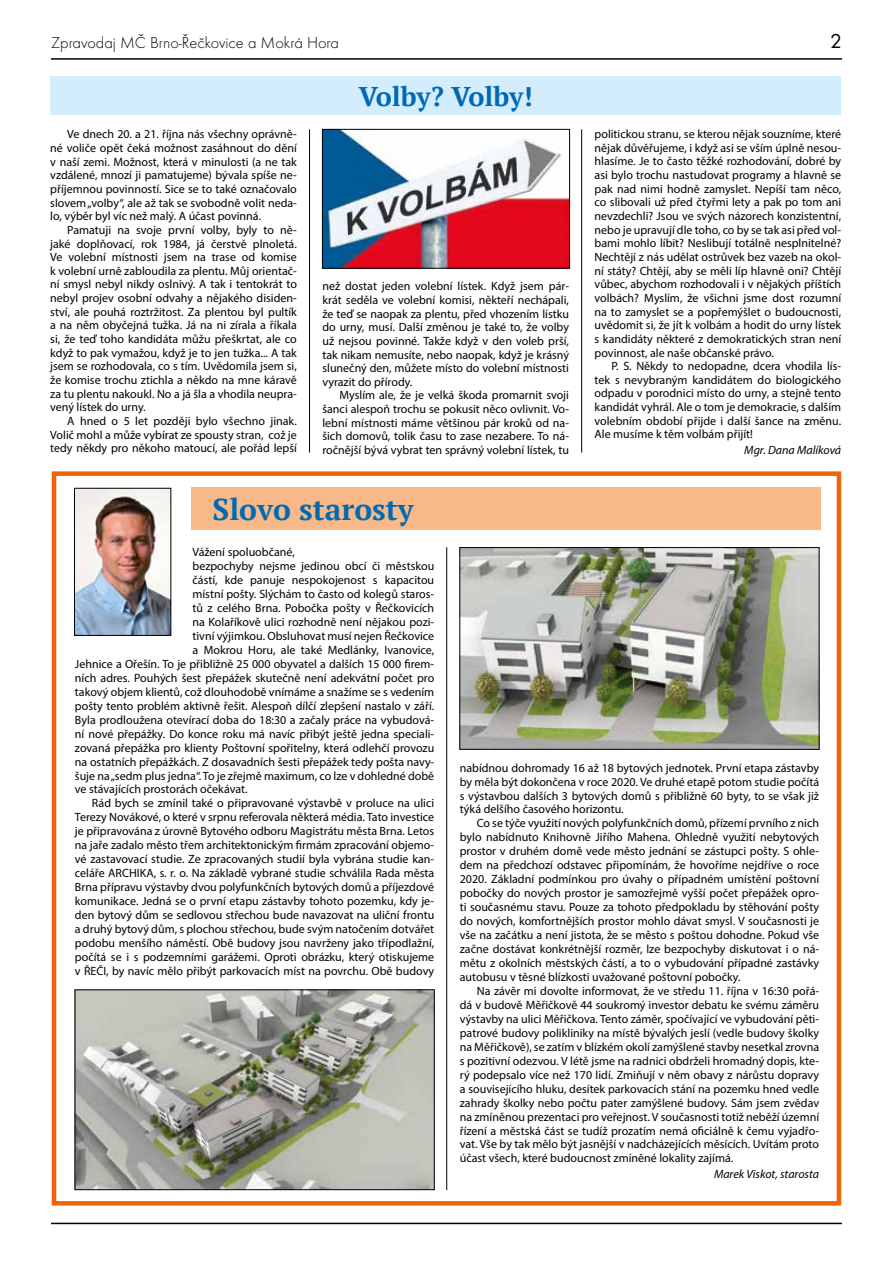
<style>
.page{position:relative;width:893px;height:1263px;background:#fff}
.page>*{position:absolute;margin:0;border:0;box-sizing:border-box;transform-origin:0 0}
.t1{font:700 30px "PT Serif";color:#0069b4}
.t2{font:700 27px "PT Serif";color:#0069b4}
.t3{font:21px "Futura TOT";color:#000}
.t4{font:16.5px "Futura TOT Ligh";color:#000}
.t5{font:12px/13.6px "Myriad Pro";color:#000;text-align:justify}
.t6{font:italic 12px "Myriad Pro";color:#000}
</style>
<div class="page">
<hr style="left:51px;top:58px;width:791px;height:2px;background:#000">
<hr style="left:51px;top:1223px;width:791px;height:1px;background:#000">
<div style="left:52px;top:471px;width:789px;height:734px;border:4px solid #ec6608"></div>
<img style="left:76px;top:490px;width:93px;height:144px">
<div style="left:74px;top:488px;width:97px;height:148px;border:1px solid #000"></div>
<div style="left:191px;top:488px;width:630px;height:42px;background:#f8b887"></div>
<hr style="left:446px;top:547px;width:1px;height:643px;background:#000">
<img style="left:461px;top:549px;width:356px;height:199px">
<div style="left:459px;top:547px;width:360px;height:203px;border:1px solid #000"></div>
<img style="left:77px;top:991px;width:356px;height:197px">
<div style="left:75px;top:989px;width:360px;height:201px;border:1px solid #000"></div>
<div style="left:50px;top:77px;width:791px;height:38px;background:#d4edfc"></div>
<img style="left:324px;top:131px;width:244px;height:136px">
<div style="left:322px;top:129px;width:248px;height:140px;border:1px solid #000"></div>
<hr style="left:309px;top:129px;width:1px;height:323px;background:#000">
<hr style="left:581px;top:129px;width:1px;height:323px;background:#000">
<h3 class="t4" style="left:51px;top:33px;width:289px">Zpravodaj MČ Brno-Řečkovice a Mokrá Hora</h3>
<h3 class="t3" style="left:830px;top:28px;width:13px">2</h3>
<p class="t5" style="left:50px;top:127px;width:248px;text-indent:17px">Ve dnech 20. a 21. října nás všechny oprávně&shy;né voliče opět čeká možnost zasáhnout do dění v naší zemi. Možnost, která v minulosti (a ne tak vzdálené, mnozí ji pamatujeme) bývala spíše ne&shy;příjemnou povinností. Sice se to také označovalo slovem „volby“, ale až tak se svobodně volit neda&shy;lo, výběr byl víc než malý. A účast povinná.</p>
<p class="t5" style="left:50px;top:223px;width:248px;text-indent:17px">Pamatuji na svoje první volby, byly to ně&shy;jaké doplňovací, rok 1984, já čerstvě plnoletá.<br>Ve volební místnosti jsem na trase od komise k volební urně zabloudila za plentu. Můj orientač&shy;ní smysl nebyl nikdy oslnivý. A tak i tentokrát to nebyl projev osobní odvahy a nějakého disiden&shy;ství, ale pouhá roztržitost. Za plentou byl pultík a na něm obyčejná tužka. Já na ni zírala a říkala si, že teď toho kandidáta můžu přeškrtat, ale co když to pak vymažou, když je to jen tužka... A tak jsem se rozhodovala, co s tím. Uvědomila jsem si, že komise trochu ztichla a někdo na mne káravě za tu plentu nakoukl. No a já šla a vhodila neupra&shy;vený lístek do urny.</p>
<p class="t5" style="left:50px;top:414px;width:248px;text-indent:17px">A hned o 5 let později bylo všechno jinak.<br>Volič mohl a může vybírat ze spousty stran, což je tedy někdy pro někoho matoucí, ale pořád lepší</p>
<h2 class="t2" style="left:359px;top:79px;width:176px">Volby? Volby!</h2>
<p class="t5" style="left:322px;top:279px;width:248px">než dostat jeden volební lístek. Když jsem pár&shy;krát seděla ve volební komisi, někteří nechápali, že teď se naopak za plentu, před vhozením lístku do urny, musí. Další změnou je také to, že volby už nejsou povinné. Takže když v den voleb prší, tak nikam nemusíte, nebo naopak, když je krásný slunečný den, můžete místo do volební místnosti vyrazit do přírody.</p>
<p class="t5" style="left:322px;top:388px;width:248px;text-indent:17px">Myslím ale, že je velká škoda promarnit svoji šanci alespoň trochu se pokusit něco ovlivnit. Vo&shy;lební místnosti máme většinou pár kroků od na&shy;šich domovů, tolik času to zase nezabere. To ná&shy;ročnější bývá vybrat ten správný volební lístek, tu</p>
<h1 class="t1" style="left:213px;top:490px;width:202px">Slovo starosty</h1>
<p class="t5" style="left:595px;top:127px;width:248px">politickou stranu, se kterou nějak souzníme, které nějak důvěřujeme, i když asi se vším úplně nesou&shy;hlasíme. Je to často těžké rozhodování, dobré by asi bylo trochu nastudovat programy a hlavně se pak nad nimi hodně zamyslet. Nepíší tam něco, co slibovali už před čtyřmi lety a pak po tom ani nevzdechli? Jsou ve svých názorech konzistentní, nebo je upravují dle toho, co by se tak asi před vol&shy;bami mohlo líbit? Neslibují totálně nesplnitelné?<br>Nechtějí z nás udělat ostrůvek bez vazeb na okol&shy;ní státy? Chtějí, aby se měli líp hlavně oni? Chtějí vůbec, abychom rozhodovali i v nějakých příštích volbách? Myslím, že všichni jsme dost rozumní na to zamyslet se a popřemýšlet o budoucnosti, uvědomit si, že jít k volbám a hodit do urny lístek s kandidáty některé z demokratických stran není povinnost, ale naše občanské právo.</p>
<p class="t5" style="left:595px;top:359px;width:248px;text-indent:17px">P. S. Někdy to nedopadne, dcera vhodila lís&shy;tek s nevybraným kandidátem do biologického odpadu v porodnici místo do urny, a stejně tento kandidát vyhrál. Ale o tom je demokracie, s dalším volebním období přijde i další šance na změnu.<br>Ale musíme k těm volbám přijít!</p>
<p class="t6" style="left:744px;top:443px;width:98px">Mgr. Dana Malíková</p>
<p class="t5" style="left:192px;top:545px;width:104px">Vážení spoluobčané,</p>
<p class="t5" style="left:192px;top:559px;width:243px">bezpochyby nejsme jedinou obcí či městskou</p>
<p class="t5" style="left:192px;top:573px;width:243px">částí, kde panuje nespokojenost s kapacitou</p>
<p class="t5" style="left:192px;top:587px;width:243px">místní pošty. Slýchám to často od kolegů staros-</p>
<p class="t5" style="left:192px;top:601px;width:243px">tů z celého Brna. Pobočka pošty v Řečkovicích</p>
<p class="t5" style="left:192px;top:615px;width:243px">na Kolaříkově ulici rozhodně není nějakou pozi-</p>
<p class="t5" style="left:192px;top:629px;width:243px">tivní výjimkou. Obsluhovat musí nejen Řečkovice</p>
<p class="t5" style="left:192px;top:643px;width:243px">a Mokrou Horu, ale také Medlánky, Ivanovice,</p>
<p class="t5" style="left:75px;top:657px;width:361px">Jehnice a Ořešín. To je přibližně 25 000 obyvatel a dalších 15 000 firem-</p>
<p class="t5" style="left:75px;top:671px;width:361px">ních adres. Pouhých šest přepážek skutečně není adekvátní počet pro</p>
<p class="t5" style="left:75px;top:685px;width:361px">takový objem klientů, což dlouhodobě vnímáme a snažíme se s vedením</p>
<p class="t5" style="left:75px;top:699px;width:361px">pošty tento problém aktivně řešit. Alespoň dílčí zlepšení nastalo v září.</p>
<p class="t5" style="left:75px;top:713px;width:361px">Byla prodloužena otevírací doba do 18:30 a začaly práce na vybudová-</p>
<p class="t5" style="left:75px;top:727px;width:361px">ní nové přepážky. Do konce roku má navíc přibýt ještě jedna speciali-</p>
<p class="t5" style="left:75px;top:740px;width:361px">zovaná přepážka pro klienty Poštovní spořitelny, která odlehčí provozu</p>
<p class="t5" style="left:75px;top:754px;width:361px">na ostatních přepážkách. Z dosavadních šesti přepážek tedy pošta navy-</p>
<p class="t5" style="left:75px;top:768px;width:361px">šuje na „sedm plus jedna“. To je zřejmě maximum, co lze v dohledné době</p>
<p class="t5" style="left:75px;top:782px;width:174px">ve stávajících prostorách očekávat.</p>
<p class="t5" style="left:92px;top:796px;width:344px">Rád bych se zmínil také o připravované výstavbě v proluce na ulici</p>
<p class="t5" style="left:75px;top:810px;width:361px">Terezy Novákové, o které v srpnu referovala některá média. Tato investice</p>
<p class="t5" style="left:75px;top:824px;width:361px">je připravována z úrovně Bytového odboru Magistrátu města Brna. Letos</p>
<p class="t5" style="left:75px;top:838px;width:361px">na jaře zadalo město třem architektonickým firmám zpracování objemo-</p>
<p class="t5" style="left:75px;top:852px;width:361px">vé zastavovací studie. Ze zpracovaných studií byla vybrána studie kan-</p>
<p class="t5" style="left:75px;top:866px;width:361px">celáře ARCHIKA, s. r. o. Na základě vybrané studie schválila Rada města</p>
<p class="t5" style="left:75px;top:880px;width:361px">Brna přípravu výstavby dvou polyfunkčních bytových domů a příjezdové</p>
<p class="t5" style="left:75px;top:894px;width:361px">komunikace. Jedná se o první etapu zástavby tohoto pozemku, kdy je-</p>
<p class="t5" style="left:75px;top:908px;width:361px">den bytový dům se sedlovou střechou bude navazovat na uliční frontu</p>
<p class="t5" style="left:75px;top:922px;width:361px">a druhý bytový dům, s plochou střechou, bude svým natočením dotvářet</p>
<p class="t5" style="left:75px;top:936px;width:361px">podobu menšího náměstí. Obě budovy jsou navrženy jako třípodlažní,</p>
<p class="t5" style="left:75px;top:950px;width:361px">počítá se i s podzemními garážemi. Oproti obrázku, který otiskujeme</p>
<p class="t5" style="left:75px;top:964px;width:361px">v ŘEČI, by navíc mělo přibýt parkovacích míst na povrchu. Obě budovy</p>
<p class="t5" style="left:460px;top:760px;width:361px">nabídnou dohromady 16 až 18 bytových jednotek. První etapa zástavby by měla být dokončena v roce 2020. Ve druhé etapě potom studie počítá s výstavbou dalších 3 bytových domů s přibližně 60 byty, to se však již týká delšího časového horizontu.</p>
<p class="t5" style="left:460px;top:816px;width:361px;text-indent:17px">Co se týče využití nových polyfunkčních domů, přízemí prvního z nich bylo nabídnuto Knihovně Jiřího Mahena. Ohledně využití nebytových prostor v druhém domě vede město jednání se zástupci pošty. S ohle&shy;dem na předchozí odstavec připomínám, že hovoříme nejdříve o roce 2020. Základní podmínkou pro úvahy o případném umístění poštovní pobočky do nových prostor je samozřejmě vyšší počet přepážek opro&shy;ti současnému stavu. Pouze za tohoto předpokladu by stěhování pošty do nových, komfortnějších prostor mohlo dávat smysl. V současnosti je vše na začátku a není jistota, že se město s poštou dohodne. Pokud vše začne dostávat konkrétnější rozměr, lze bezpochyby diskutovat i o ná&shy;mětu z okolních městských částí, a to o vybudování případné zastávky autobusu v těsné blízkosti uvažované poštovní pobočky.</p>
<p class="t5" style="left:460px;top:984px;width:361px;text-indent:17px">Na závěr mi dovolte informovat, že ve středu 11. října v 16:30 pořá&shy;dá v budově Měřičkově 44 soukromý investor debatu ke svému záměru výstavby na ulici Měřičkova. Tento záměr, spočívající ve vybudování pěti&shy;patrové budovy polikliniky na místě bývalých jeslí (vedle budovy školky na Měřičkově), se zatím v blízkém okolí zamýšlené stavby nesetkal zrovna s pozitivní odezvou. V létě jsme na radnici obdrželi hromadný dopis, kte&shy;rý podepsalo více než 170 lidí. Zmiňují v něm obavy z nárůstu dopravy a souvisejícího hluku, desítek parkovacích stání na pozemku hned vedle zahrady školky nebo počtu pater zamýšlené budovy. Sám jsem zvědav na zmíněnou prezentaci pro veřejnost. V současnosti totiž neběží územní řízení a městská část se tudíž prozatím nemá oficiálně k čemu vyjadřo&shy;vat. Vše by tak mělo být jasnější v nadcházejících měsících. Uvítám proto účast všech, které budoucnost zmíněné lokality zajímá.</p>
<p class="t6" style="left:714px;top:1166px;width:107px">Marek Viskot, starosta</p>
</div>
